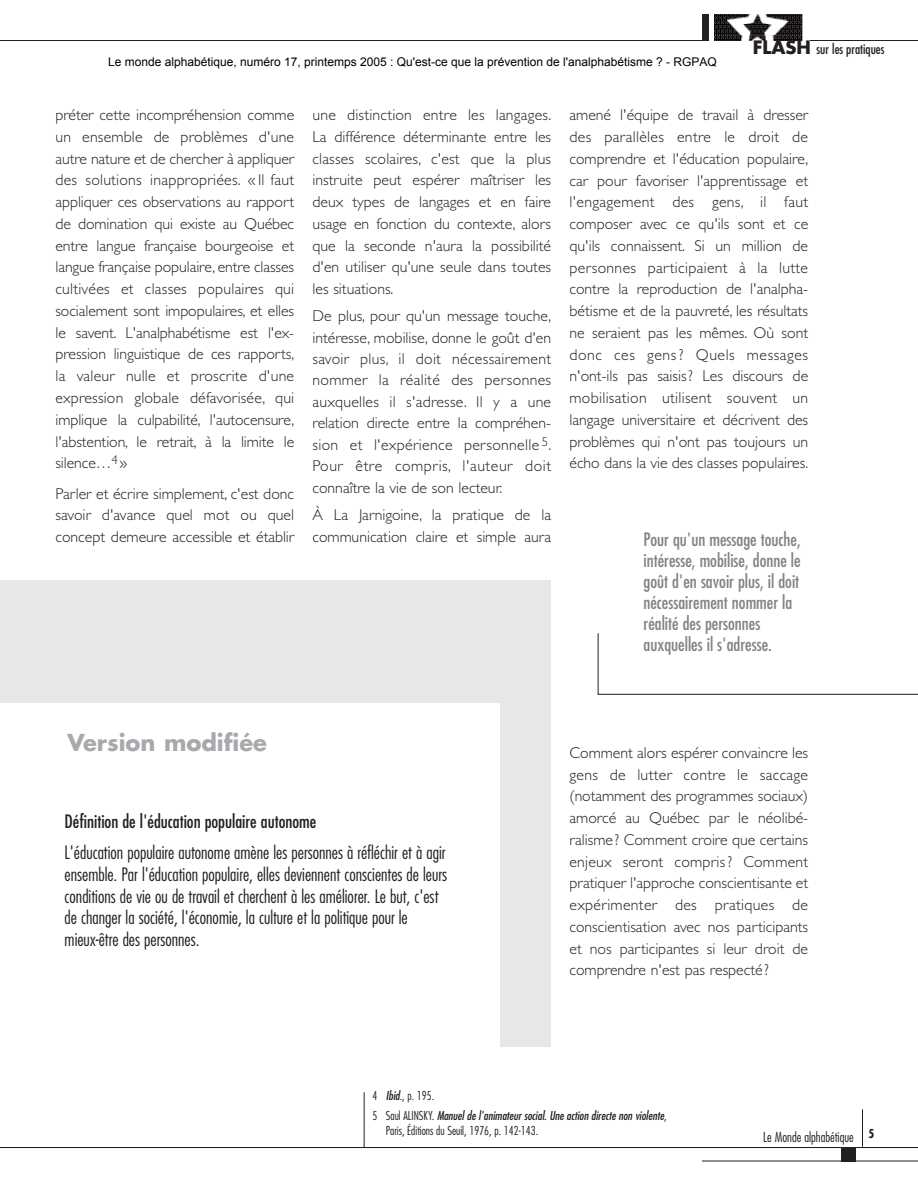
<style>
.page{position:relative;width:918px;height:1188px;background:#fff}
.page>*{position:absolute;margin:0;border:0;box-sizing:border-box;transform-origin:0 0}
.t1{font:700 22.65px "Futura";color:#a8a9ad}
.t2{font:300 condensed 18px/21.6px "Futura";color:#231f20}
.t3{font:condensed 18px/21px "Futura";color:#808285}
.t4{font:condensed 18px "Futura";color:#231f20}
.t5{font:300 15.75px/21.8px "Gill Sans";color:#231f20;text-align:justify}
.t6{font:condensed 13.5px "Futura";color:#231f20}
.t7{font:300 condensed 13.5px "Futura";color:#231f20}
.t8{font:12px "Arial";color:#000}
.t9{font:italic condensed 12px/19.8px "Futura";color:#231f20}
.t10{font:300 condensed 12px "Futura";color:#231f20}
.t11{font:700 condensed 12px "Futura";color:#231f20}
.s1{font-weight:700;font-stretch:normal;font-size:18px}
.s2{font-weight:300;font-style:normal}
</style>
<div class="page">
<div style="left:0;top:581px;width:550px;height:466px;background:#e6e7e9"></div>
<div style="left:0;top:704px;width:500px;height:445px;background:#fff"></div>
<hr style="left:364px;top:1092px;width:1px;height:56px;background:#231f20">
<svg style="left:597px;top:633px;width:321px;height:62px"></svg>
<hr style="left:702px;top:1161px;width:216px;height:1px;background:#231f20">
<hr style="left:862px;top:1109px;width:1px;height:38px;background:#231f20">
<div style="left:842px;top:1148px;width:14px;height:14px;background:#231f20"></div>
<hr style="left:0;top:1147px;width:918px;height:1px;background:#231f20">
<hr style="left:0;top:40px;width:918px;height:1px;background:#231f20">
<div style="left:702px;top:14px;width:108px;height:27px;background:#231f20"></div>
<img style="left:710px;top:14px;width:100px;height:22px">
<img style="left:710px;top:36px;width:100px;height:5px">
<p class="t8" style="left:108px;top:54px;width:610px">Le monde alphabétique, numéro 17, printemps 2005 : Qu'est-ce que la prévention de l'analphabétisme ? - RGPAQ</p>
<p class="t6" style="left:753px;top:43px;width:133px"><span class="s1">FLASH</span> sur les pratiques</p>
<p class="t5" style="left:56px;top:106px;width:240px">préter cette incompréhension comme un ensemble de problèmes d'une autre nature et de chercher à appliquer des solutions inappropriées. «Il faut appliquer ces observations au rapport de domination qui existe au Québec entre langue française bourgeoise et langue française populaire, entre classes cultivées et classes populaires qui socialement sont impopulaires, et elles le savent. L'analphabétisme est l'ex&shy;pression linguistique de ces rapports, la valeur nulle et proscrite d'une expression globale défavorisée, qui implique la culpabilité, l'autocensure, l'abstention, le retrait, à la limite le silence…<sup>4</sup> »</p>
<p class="t5" style="left:55px;top:484px;width:240px">Parler et écrire simplement, c'est donc savoir d'avance quel mot ou quel concept demeure accessible et établir</p>
<p class="t5" style="left:313px;top:106px;width:240px">une distinction entre les langages.<br>La différence déterminante entre les classes scolaires, c'est que la plus instruite peut espérer maîtriser les deux types de langages et en faire usage en fonction du contexte, alors que la seconde n'aura la possibilité d'en utiliser qu'une seule dans toutes les situations.</p>
<p class="t5" style="left:312px;top:307px;width:240px">De plus, pour qu'un message touche, intéresse, mobilise, donne le goût d'en savoir plus, il doit nécessairement nommer la réalité des personnes auxquelles il s'adresse. Il y a une relation directe entre la compréhen&shy;sion et l'expérience personnelle <sup>5</sup>.<br>Pour être compris, l'auteur doit connaître la vie de son lecteur.</p>
<p class="t5" style="left:312px;top:505px;width:240px">À La Jarnigoine, la pratique de la communication claire et simple aura</p>
<p class="t5" style="left:570px;top:106px;width:240px">amené l'équipe de travail à dresser des parallèles entre le droit de comprendre et l'éducation populaire, car pour favoriser l'apprentissage et l'engagement des gens, il faut composer avec ce qu'ils sont et ce qu'ils connaissent. Si un million de personnes participaient à la lutte contre la reproduction de l'analpha&shy;bétisme et de la pauvreté, les résultats ne seraient pas les mêmes. Où sont donc ces gens ? Quels messages n'ont-ils pas saisis? Les discours de mobilisation utilisent souvent un langage universitaire et décrivent des problèmes qui n'ont pas toujours un écho dans la vie des classes populaires.</p>
<p class="t3" style="left:644px;top:530px;width:159px">Pour qu'un message touche, intéresse, mobilise, donne le goût d'en savoir plus, il doit nécessairement nommer la réalité des personnes auxquelles il s'adresse.</p>
<h1 class="t1" style="left:67px;top:732px;width:201px">Version modifiée</h1>
<p class="t4" style="left:65px;top:813px;width:253px">Définition de l'éducation populaire autonome</p>
<p class="t2" style="left:65px;top:843px;width:384px">L'éducation populaire autonome amène les personnes à réfléchir et à agir ensemble. Par l'éducation populaire, elles deviennent conscientes de leurs conditions de vie ou de travail et cherchent à les améliorer. Le but, c'est de changer la société, l'économie, la culture et la politique pour le mieux-être des personnes.</p>
<p class="t5" style="left:570px;top:743px;width:240px">Comment alors espérer convaincre les gens de lutter contre le saccage (notamment des programmes sociaux) amorcé au Québec par le néolibé&shy;ralisme? Comment croire que certains enjeux seront compris? Comment pratiquer l'approche conscientisante et expérimenter des pratiques de conscientisation avec nos participants et nos participantes si leur droit de comprendre n'est pas respecté?</p>
<p class="t9" style="left:372px;top:1087px;width:296px"><span class="s2">4</span> Ibid<span class="s2">., p. 195.<br>5 Saul ALINSKY.</span> Manuel de l'animateur social. Une action directe non violente<span class="s2">,</span></p>
<p class="t10" style="left:386px;top:1125px;width:154px">Paris, Éditions du Seuil, 1976, p. 142-143.</p>
<p class="t7" style="left:763px;top:1131px;width:92px">Le Monde alphabétique</p>
<p class="t11" style="left:869px;top:1129px;width:7px">5</p>
</div>
